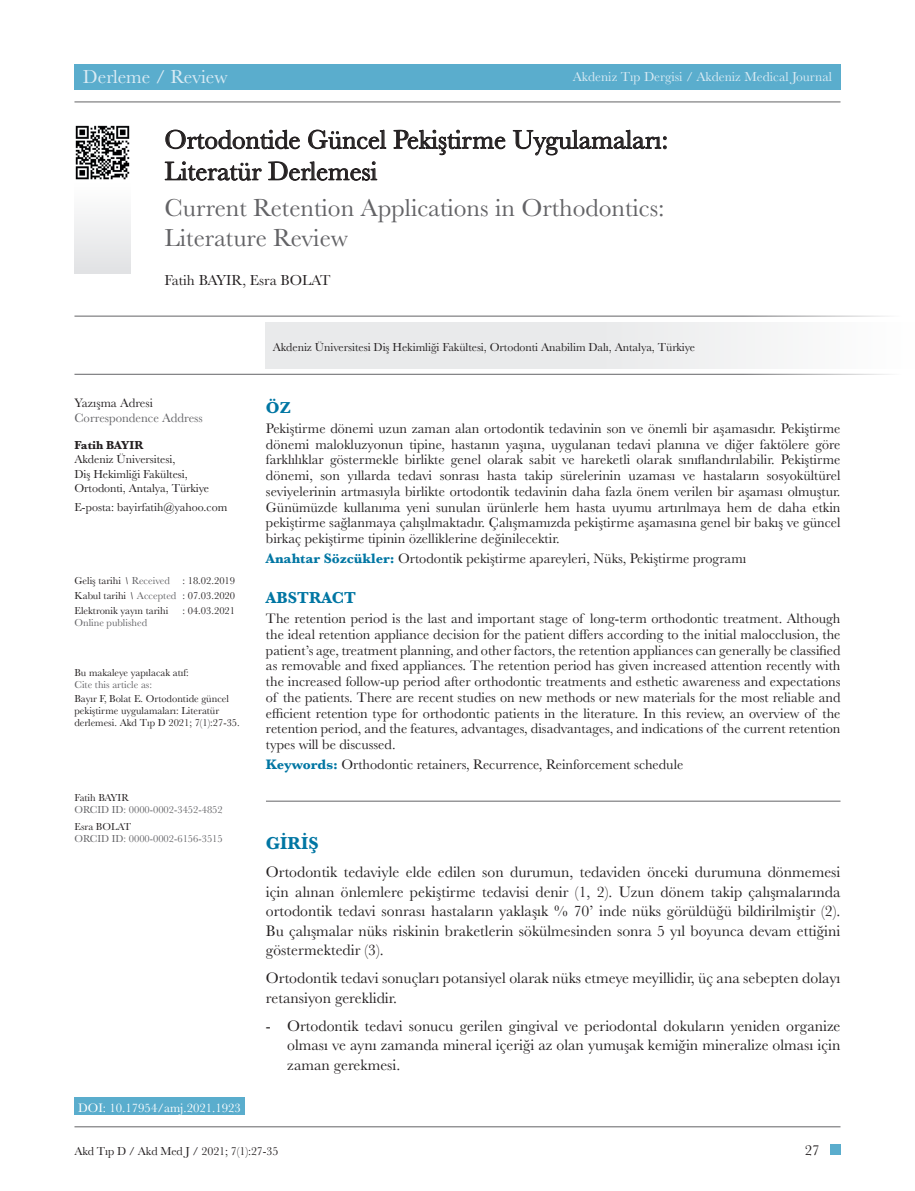
<style>
.page{position:relative;width:915px;height:1191px;background:#fff}
.page>*{position:absolute;margin:0;border:0;box-sizing:border-box;transform-origin:0 0}
.t1{font:27px/31.5px "Baskerville";color:#231f20}
.t2{font:25.5px/30px "Baskerville";color:#636366}
.t3{font:19.5px "Baskerville";color:#daebf4}
.t4{font:700 18px "Baskerville";color:#0076a3}
.t5{font:700 16.5px "Baskerville";color:#0076a3}
.t6{font:15.75px/19.5px "Baskerville";color:#231f20;text-align:justify}
.t7{font:15px "Baskerville";color:#231f20}
.t8{font:14.25px/15.8px "Baskerville";color:#231f20;text-align:justify}
.t9{font:13.5px "Baskerville";color:#daebf4}
.t10{font:12.75px "Baskerville";color:#fff}
.t11{font:12.75px "Baskerville";color:#636366}
.t12{font:12.75px "Baskerville";color:#231f20}
.t13{font:12px/14.4px "Baskerville";letter-spacing:-.005em;color:#231f20}
.t14{font:700 12px "Baskerville";color:#231f20}
.t15{font:10.5px/15px "Baskerville";color:#231f20;text-align:justify}
.t16{font:10.5px "Baskerville";color:#636366}
.s1{font-style:italic}
.s2{color:#636366}
.s3{font-weight:700;color:#0076a3}
</style>
<div class="page">
<div style="left:830px;top:1144px;width:10px;height:10px;background:#5aadcd"></div>
<hr style="left:74px;top:102px;width:766px;height:1px;background:#636366">
<div style="left:74px;top:1097px;width:170px;height:17px;background:#5aadcd"></div>
<hr style="left:74px;top:1126px;width:766px;height:1px;background:#636366">
<div style="left:74px;top:64px;width:766px;height:25px;background:#5aadcd"></div>
<div style="left:74px;top:183px;width:57px;height:91px;background:linear-gradient(to bottom,#fffeff,#e1e1e3)"></div>
<img style="left:75px;top:125px;width:55px;height:55px">
<svg style="left:165px;top:130px;width:135px;height:19px"></svg>
<svg style="left:308px;top:130px;width:78px;height:19px"></svg>
<svg style="left:393px;top:130px;width:112px;height:25px"></svg>
<svg style="left:513px;top:130px;width:153px;height:25px"></svg>
<svg style="left:165px;top:161px;width:96px;height:20px"></svg>
<svg style="left:268px;top:161px;width:109px;height:20px"></svg>
<hr style="left:74px;top:374px;width:840px;height:1px;background:#636366">
<hr style="left:74px;top:316px;width:840px;height:1px;background:#636366">
<div style="left:266px;top:322px;width:648px;height:46px;background:linear-gradient(to right,#e4e5e6,#f9f9f9)"></div>
<hr style="left:266px;top:800px;width:574px;height:1px;background:#636366">
<h3 class="t3" style="left:83px;top:64px;width:146px">Derleme / Review</h3>
<p class="t9" style="left:572px;top:68px;width:260px">Akdeniz Tıp Dergisi / Akdeniz Medical Journal</p>
<h1 class="t1" style="left:164px;top:124px;width:505px">Ortodontide Güncel Pekiştirme Uygulamaları:<br>Literatür Derlemesi</h1>
<h2 class="t2" style="left:164px;top:193px;width:501px">Current Retention Applications in Orthodontics:<br>Literature Review</h2>
<p class="t7" style="left:164px;top:271px;width:168px">Fatih BAYIR, Esra BOLAT</p>
<p class="t12" style="left:74px;top:394px;width:80px">Yazışma Adresi</p>
<p class="t11" style="left:74px;top:410px;width:130px">Correspondence Address</p>
<p class="t14" style="left:74px;top:437px;width:70px">Fatih BAYIR</p>
<p class="t13" style="left:74px;top:452px;width:136px">Akdeniz Üniversitesi,<br>Diş Hekimliği Fakültesi,<br>Ortodonti, Antalya, Türkiye</p>
<p class="t13" style="left:74px;top:500px;width:154px">E-posta: bayirfatih@yahoo.com</p>
<p class="t15" style="left:74px;top:573px;width:162px">Geliş tarihi <span class="s1">\</span> <span class="s2">Received</span> : 18.02.2019<br>Kabul tarihi <span class="s1">\</span> <span class="s2">Accepted</span> : 07.03.2020<br>Elektronik yayın tarihi</p>
<p class="t15" style="left:182px;top:603px;width:54px">: 04.03.2021</p>
<p class="t16" style="left:74px;top:616px;width:74px">Online published</p>
<p class="t15" style="left:74px;top:665px;width:116px">Bu makaleye yapılacak atıf:</p>
<p class="t16" style="left:74px;top:677px;width:79px">Cite this article as:</p>
<p class="t15" style="left:74px;top:692px;width:167px;line-height:12px;text-align:left">Bayır F, Bolat E. Ortodontide güncel pekiştirme uygulamaları: Literatür derlemesi. Akd Tıp D 2021; 7(1):27-35.</p>
<p class="t13" style="left:273px;top:340px;width:424px">Akdeniz Üniversitesi Diş Hekimliği Fakültesi, Ortodonti Anabilim Dalı, Antalya, Türkiye</p>
<p class="t5" style="left:266px;top:396px;width:26px">ÖZ</p>
<p class="t8" style="left:266px;top:420px;width:576px">Pekiştirme dönemi uzun zaman alan ortodontik tedavinin son ve önemli bir aşamasıdır. Pekiştirme dönemi malokluzyonun tipine, hastanın yaşına, uygulanan tedavi planına ve diğer faktölere göre farklılıklar göstermekle birlikte genel olarak sabit ve hareketli olarak sınıflandırılabilir. Pekiştirme dönemi, son yıllarda tedavi sonrası hasta takip sürelerinin uzaması ve hastaların sosyokültürel seviyelerinin artmasıyla birlikte ortodontik tedavinin daha fazla önem verilen bir aşaması olmuştur.<br>Günümüzde kullanıma yeni sunulan ürünlerle hem hasta uyumu artırılmaya hem de daha etkin pekiştirme sağlanmaya çalışılmaktadır. Çalışmamızda pekiştirme aşamasına genel bir bakış ve güncel birkaç pekiştirme tipinin özelliklerine değinilecektir.</p>
<p class="t8" style="left:266px;top:551px;width:481px"><span class="s3">Anahtar Sözcükler:</span> Ortodontik pekiştirme apareyleri, Nüks, Pekiştirme programı</p>
<p class="t5" style="left:266px;top:586px;width:92px">ABSTRACT</p>
<p class="t8" style="left:266px;top:611px;width:576px">The retention period is the last and important stage of long-term orthodontic treatment. Although the ideal retention appliance decision for the patient differs according to the initial malocclusion, the patient’s age, treatment planning, and other factors, the retention appliances can generally be classified as removable and fixed appliances. The retention period has given increased attention recently with the increased follow-up period after orthodontic treatments and esthetic awareness and expectations of the patients. There are recent studies on new methods or new materials for the most reliable and efficient retention type for orthodontic patients in the literature. In this review, an overview of the retention period, and the features, advantages, disadvantages, and indications of the current retention types will be discussed.</p>
<p class="t8" style="left:266px;top:757px;width:418px"><span class="s3">Keywords:</span> Orthodontic retainers, Recurrence, Reinforcement schedule</p>
<p class="t15" style="left:74px;top:790px;width:56px">Fatih BAYIR</p>
<p class="t16" style="left:74px;top:803px;width:150px">ORCID ID: 0000-0002-3452-4852</p>
<p class="t15" style="left:74px;top:819px;width:58px">Esra BOLAT</p>
<p class="t16" style="left:74px;top:831px;width:150px">ORCID ID: 0000-0002-6156-3515</p>
<p class="t4" style="left:266px;top:830px;width:54px">GİRİŞ</p>
<p class="t6" style="left:266px;top:862px;width:576px">Ortodontik tedaviyle elde edilen son durumun, tedaviden önceki durumuna dönmemesi için alınan önlemlere pekiştirme tedavisi denir (1, 2). Uzun dönem takip çalışmalarında ortodontik tedavi sonrası hastaların yaklaşık % 70’ inde nüks görüldüğü bildirilmiştir (2).<br>Bu çalışmalar nüks riskinin braketlerin sökülmesinden sonra 5 yıl boyunca devam ettiğini göstermektedir (3).</p>
<p class="t6" style="left:266px;top:968px;width:576px">Ortodontik tedavi sonuçları potansiyel olarak nüks etmeye meyillidir, üç ana sebepten dolayı retansiyon gereklidir.</p>
<p class="t6" style="left:287px;top:1016px;width:554px;text-indent:-21px">- Ortodontik tedavi sonucu gerilen gingival ve periodontal dokuların yeniden organize olması ve aynı zamanda mineral içeriği az olan yumuşak kemiğin mineralize olması için zaman gerekmesi.</p>
<p class="t10" style="left:78px;top:1099px;width:164px">DOI: 10.17954/amj.2021.1923</p>
<p class="t13" style="left:74px;top:1144px;width:205px">Akd Tıp D / Akd Med J / 2021; 7(1):27-35</p>
<p class="t7" style="left:804px;top:1140px;width:16px">27</p>
</div>
